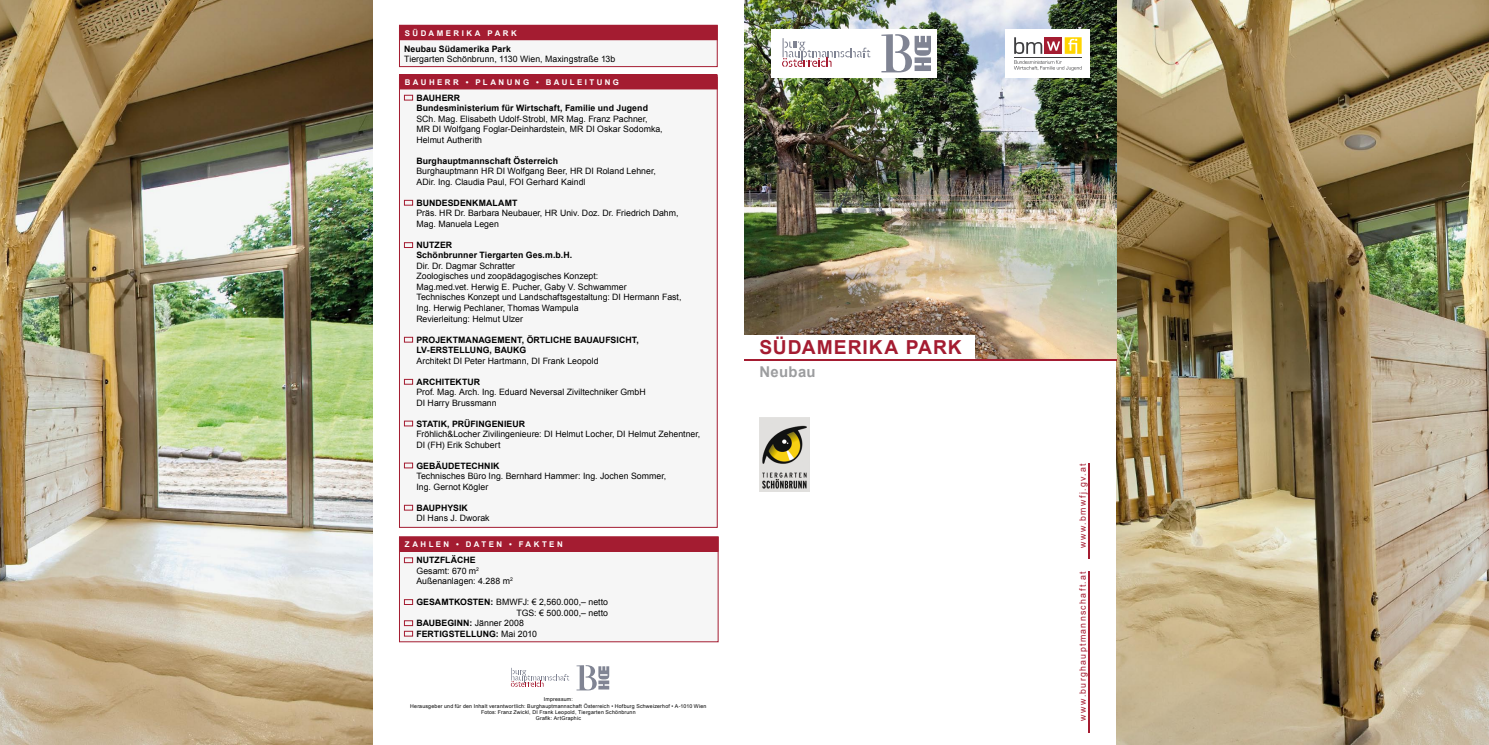
<style>
.page{position:relative;width:1489px;height:745px;background:#fff}
.page>*{position:absolute;margin:0;border:0;box-sizing:border-box;transform-origin:0 0}
.t1{font:700 19.25px "Arial";color:#a41c31}
.t2{font:700 14.88px "Arial";letter-spacing:.02em;color:#9c9d9f}
.t3{font:8.75px/10.5px "Arial";letter-spacing:.005em;color:#000}
.t4{font:700 8.75px/10.5px "Arial";letter-spacing:.005em;color:#000}
.t5{font:8.75px "Arial";letter-spacing:.15em;color:#a41c31}
.t6{font:700 7.88px "Arial";letter-spacing:.31em;color:#fff}
.t7{font:5.25px/6.3px "Arial";letter-spacing:.035em;color:#000;text-align:center}
.s1{font-weight:700}
.s2{font-weight:400}
</style>
<div class="page">
<svg style="left:511px;top:667px;width:58px;height:19px"></svg>
<svg style="left:576px;top:665px;width:33px;height:25px"></svg>
<div style="left:399px;top:25px;width:318px;height:42px;background:#f6f6f6;border:1px solid #a41c31"></div>
<div style="left:399px;top:26px;width:318px;height:14px;background:#a41c31"></div>
<div style="left:399px;top:25px;width:318px;height:15px;border:1px solid #a41c31"></div>
<div style="left:399px;top:77px;width:318px;height:450px;background:#f6f6f6;border:1px solid #a41c31"></div>
<div style="left:399px;top:75px;width:318px;height:14px;background:#a41c31"></div>
<div style="left:399px;top:74px;width:318px;height:15px;border:1px solid #a41c31"></div>
<div style="left:404px;top:95px;width:9px;height:5px;border:1px solid #a41c31"></div>
<div style="left:399px;top:536px;width:319px;height:105px;background:#f6f6f6"></div>
<div style="left:399px;top:537px;width:319px;height:14px;background:#a41c31"></div>
<div style="left:399px;top:536px;width:319px;height:15px;border:1px solid #a41c31"></div>
<div style="left:404px;top:200px;width:9px;height:5px;border:1px solid #a41c31"></div>
<div style="left:404px;top:620px;width:9px;height:5px;border:1px solid #a41c31"></div>
<div style="left:404px;top:630px;width:9px;height:6px;border:1px solid #a41c31"></div>
<div style="left:404px;top:420px;width:9px;height:6px;border:1px solid #a41c31"></div>
<img style="left:1116px;top:0;width:372px;height:744px">
<img style="left:744px;top:0;width:372px;height:359px">
<div style="left:1005px;top:29px;width:84px;height:49px;background:#fff"></div>
<hr style="left:1014px;top:57px;width:67px;height:1px;background:#3e3e40">
<svg style="left:1014px;top:37px;width:67px;height:17px"></svg>
<svg style="left:1014px;top:60px;width:67px;height:11px"></svg>
<hr style="left:1088px;top:570px;width:1px;height:162px;background:#a41c31">
<hr style="left:1088px;top:463px;width:1px;height:95px;background:#a41c31">
<div style="left:744px;top:335px;width:231px;height:24px;background:#fff"></div>
<div style="left:771px;top:29px;width:165px;height:49px;background:#fff"></div>
<svg style="left:782px;top:38px;width:88px;height:29px"></svg>
<svg style="left:881px;top:34px;width:49px;height:38px"></svg>
<div style="left:404px;top:242px;width:9px;height:6px;border:1px solid #a41c31"></div>
<div style="left:404px;top:336px;width:9px;height:6px;border:1px solid #a41c31"></div>
<div style="left:404px;top:378px;width:9px;height:6px;border:1px solid #a41c31"></div>
<img style="left:759px;top:417px;width:50px;height:74px">
<div style="left:404px;top:598px;width:9px;height:6px;border:1px solid #a41c31"></div>
<div style="left:404px;top:557px;width:9px;height:5px;border:1px solid #a41c31"></div>
<hr style="left:744px;top:359px;width:372px;height:1px;background:#a41c31">
<div style="left:404px;top:504px;width:9px;height:6px;border:1px solid #a41c31"></div>
<div style="left:404px;top:462px;width:9px;height:6px;border:1px solid #a41c31"></div>
<img style="left:0;top:0;width:372px;height:744px">
<p class="t6" style="left:405px;top:28px;width:113px">SÜDAMERIKA PARK</p>
<p class="t4" style="left:404px;top:43px;width:108px">Neubau Südamerika Park</p>
<p class="t3" style="left:404px;top:54px;width:213px">Tiergarten Schönbrunn, 1130 Wien, Maxingstraße 13b</p>
<p class="t6" style="left:405px;top:77px;width:216px">BAUHERR • PLANUNG • BAULEITUNG</p>
<p class="t4" style="left:416px;top:93px;width:233px">BAUHERR<br>Bundesministerium für Wirtschaft, Familie und Jugend</p>
<p class="t3" style="left:416px;top:113px;width:248px">SCh. Mag. Elisabeth Udolf-Strobl, MR Mag. Franz Pachner,<br>MR DI Wolfgang Foglar-Deinhardstein, MR DI Oskar Sodomka,<br>Helmut Autherith</p>
<p class="t4" style="left:416px;top:156px;width:143px">Burghauptmannschaft Österreich</p>
<p class="t3" style="left:416px;top:166px;width:241px">Burghauptmann HR DI Wolfgang Beer, HR DI Roland Lehner,<br>ADir. Ing. Claudia Paul, FOI Gerhard Kaindl</p>
<p class="t4" style="left:416px;top:198px;width:102px">BUNDESDENKMALAMT</p>
<p class="t3" style="left:416px;top:208px;width:263px">Präs. HR Dr. Barbara Neubauer, HR Univ. Doz. Dr. Friedrich Dahm,<br>Mag. Manuela Legen</p>
<p class="t4" style="left:416px;top:240px;width:157px">NUTZER<br>Schönbrunner Tiergarten Ges.m.b.H.</p>
<p class="t3" style="left:416px;top:260px;width:266px">Dir. Dr. Dagmar Schratter<br>Zoologisches und zoopädagogisches Konzept:<br>Mag.med.vet. Herwig E. Pucher, Gaby V. Schwammer<br>Technisches Konzept und Landschaftsgestaltung: DI Hermann Fast, Ing. Herwig Pechlaner, Thomas Wampula<br>Revierleitung: Helmut Ulzer</p>
<p class="t4" style="left:416px;top:334px;width:224px">PROJEKTMANAGEMENT, ÖRTLICHE BAUAUFSICHT,<br>LV-ERSTELLUNG, BAUKG</p>
<p class="t3" style="left:416px;top:355px;width:184px">Architekt DI Peter Hartmann, DI Frank Leopold</p>
<p class="t4" style="left:416px;top:376px;width:65px">ARCHITEKTUR</p>
<p class="t3" style="left:416px;top:386px;width:231px">Prof. Mag. Arch. Ing. Eduard Neversal Ziviltechniker GmbH<br>DI Harry Brussmann</p>
<p class="t4" style="left:416px;top:418px;width:110px">STATIK, PRÜFINGENIEUR</p>
<p class="t3" style="left:416px;top:428px;width:285px">Fröhlich&amp;Locher Zivilingenieure: DI Helmut Locher, DI Helmut Zehentner,<br>DI (FH) Erik Schubert</p>
<p class="t4" style="left:416px;top:460px;width:85px">GEBÄUDETECHNIK</p>
<p class="t3" style="left:416px;top:470px;width:251px">Technisches Büro Ing. Bernhard Hammer: Ing. Jochen Sommer,<br>Ing. Gernot Kögler</p>
<p class="t4" style="left:416px;top:502px;width:53px">BAUPHYSIK</p>
<p class="t3" style="left:416px;top:512px;width:75px">DI Hans J. Dworak</p>
<p class="t6" style="left:405px;top:539px;width:159px">ZAHLEN • DATEN • FAKTEN</p>
<p class="t3" style="left:416px;top:554px;width:98px"><span class="s1">NUTZFLÄCHE<br></span>Gesamt: 670 m<sup>2<br></sup>Außenanlagen: 4.288 m<sup>2</sup></p>
<p class="t3" style="left:416px;top:596px;width:193px"><span class="s1">GESAMTKOSTEN:</span> BMWFJ: € 2,560.000,– netto</p>
<p class="t3" style="left:516px;top:607px;width:93px">TGS: € 500.000,– netto</p>
<p class="t4" style="left:416px;top:617px;width:109px">BAUBEGINN: <span class="s2">Jänner 2008</span></p>
<p class="t4" style="left:416px;top:628px;width:122px">FERTIGSTELLUNG: <span class="s2">Mai 2010</span></p>
<p class="t7" style="left:410px;top:695px;width:298px">Impressum:<br>Herausgeber und für den Inhalt verantwortlich: Burghauptmannschaft Österreich • Hofburg Schweizerhof • A-1010 Wien Fotos: Franz Zwickl, DI Frank Leopold, Tiergarten Schönbrunn<br>Grafik: ArtGraphic</p>
<h1 class="t1" style="left:759px;top:334px;width:29px">Südamerika</h1>
<h1 class="t1" style="left:905px;top:334px;width:29px">Park</h1>
<h2 class="t2" style="left:759px;top:361px;width:58px">Neubau</h2>
<p class="t5" style="left:1077px;top:547px;width:86px;rotate:-90deg">www.bmwfj.gv.at</p>
<p class="t5" style="left:1077px;top:720px;width:151px;rotate:-90deg">www.burghauptmannschaft.at</p>
</div>
